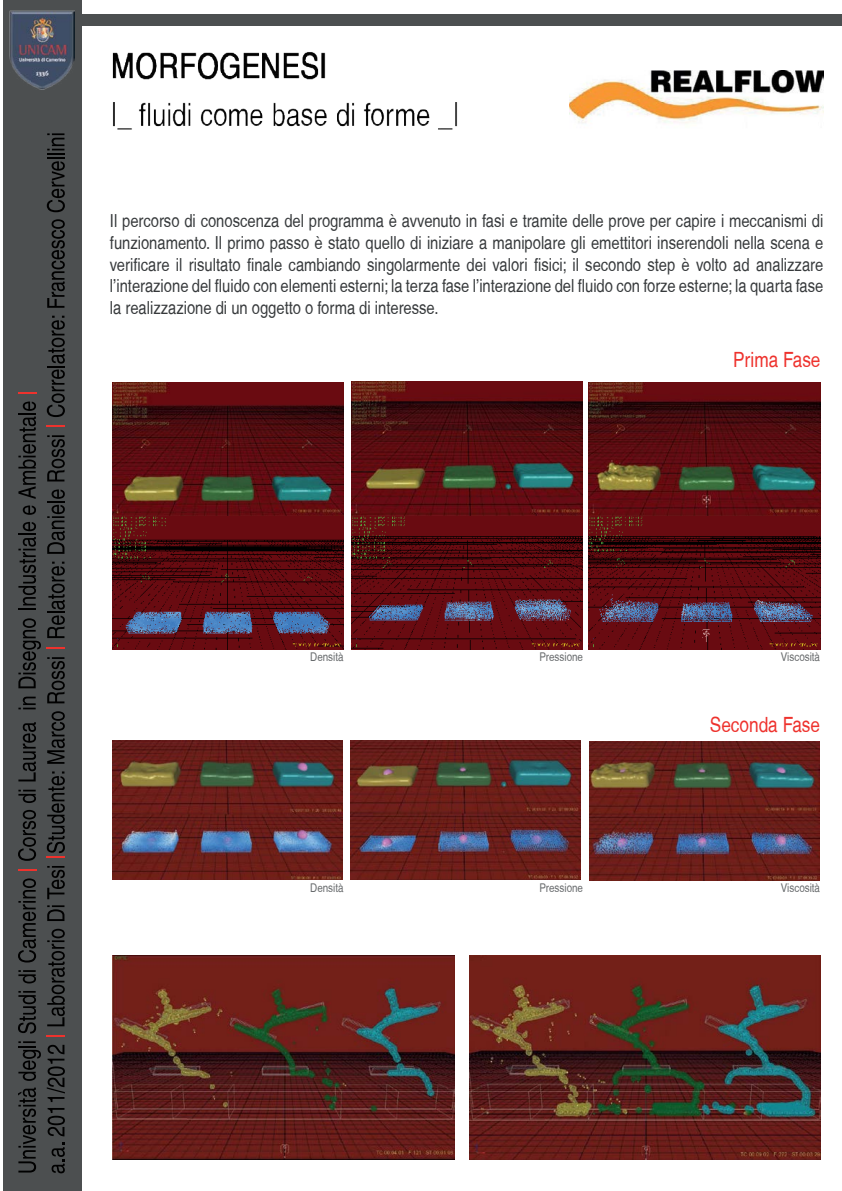
<style>
.page{position:relative;width:842px;height:1191px;background:#fff}
.page>*{position:absolute;margin:0;border:0;box-sizing:border-box;transform-origin:0 0}
.t1{font:condensed 21px "Helvetica";color:#ee322d}
.t2{font:condensed 18px/21.6px "Helvetica";color:#373a3c;text-align:justify}
.t3{font:condensed 12px "Helvetica";color:#676a6c}
</style>
<div class="page">
<div style="left:3px;top:0;width:79px;height:1191px;background:#4c4f50"></div>
<svg style="left:18px;top:1087px;width:18px;height:85px"></svg>
<svg style="left:18px;top:1041px;width:23px;height:39px"></svg>
<svg style="left:18px;top:991px;width:18px;height:42px"></svg>
<svg style="left:18px;top:970px;width:18px;height:13px"></svg>
<svg style="left:18px;top:878px;width:18px;height:84px"></svg>
<svg style="left:18px;top:869px;width:18px;height:1px"></svg>
<svg style="left:18px;top:810px;width:18px;height:51px"></svg>
<svg style="left:18px;top:789px;width:18px;height:14px"></svg>
<svg style="left:18px;top:722px;width:18px;height:59px"></svg>
<svg style="left:18px;top:696px;width:18px;height:13px"></svg>
<svg style="left:18px;top:618px;width:23px;height:70px"></svg>
<svg style="left:18px;top:522px;width:18px;height:88px"></svg>
<svg style="left:23px;top:505px;width:13px;height:10px"></svg>
<svg style="left:18px;top:401px;width:18px;height:98px"></svg>
<svg style="left:18px;top:392px;width:18px;height:1px"></svg>
<svg style="left:52px;top:1143px;width:13px;height:30px"></svg>
<svg style="left:48px;top:1108px;width:17px;height:28px"></svg>
<svg style="left:47px;top:1044px;width:18px;height:58px"></svg>
<svg style="left:47px;top:1035px;width:18px;height:1px"></svg>
<svg style="left:47px;top:928px;width:18px;height:98px"></svg>
<svg style="left:47px;top:905px;width:17px;height:16px"></svg>
<svg style="left:47px;top:866px;width:18px;height:33px"></svg>
<svg style="left:47px;top:771px;width:18px;height:86px"></svg>
<svg style="left:47px;top:711px;width:18px;height:53px"></svg>
<svg style="left:47px;top:657px;width:18px;height:46px"></svg>
<svg style="left:47px;top:647px;width:18px;height:1px"></svg>
<svg style="left:47px;top:561px;width:18px;height:77px"></svg>
<svg style="left:47px;top:489px;width:18px;height:65px"></svg>
<svg style="left:47px;top:435px;width:18px;height:46px"></svg>
<svg style="left:47px;top:425px;width:18px;height:2px"></svg>
<svg style="left:47px;top:316px;width:18px;height:101px"></svg>
<svg style="left:47px;top:219px;width:18px;height:89px"></svg>
<svg style="left:47px;top:133px;width:18px;height:79px"></svg>
<img style="left:10px;top:11px;width:64px;height:79px">
<div style="left:77px;top:14px;width:765px;height:11px;background:#4c4f50"></div>
<img style="left:112px;top:52px;width:346px;height:78px">
<img style="left:570px;top:70px;width:253px;height:54px">
<img style="left:112px;top:382px;width:232px;height:268px">
<img style="left:351px;top:382px;width:231px;height:268px">
<img style="left:588px;top:382px;width:232px;height:268px">
<img style="left:589px;top:741px;width:230px;height:139px">
<img style="left:351px;top:741px;width:230px;height:139px">
<img style="left:112px;top:741px;width:230px;height:139px">
<img style="left:469px;top:955px;width:351px;height:204px">
<img style="left:112px;top:955px;width:343px;height:204px">
<p class="t2" style="left:110px;top:210px;width:715px">Il percorso di conoscenza del programma è avvenuto in fasi e tramite delle prove per capire i meccanismi di funzionamento. Il primo passo è stato quello di iniziare a manipolare gli emettitori inserendoli nella scena e verificare il risultato finale cambiando singolarmente dei valori fisici; il secondo step è volto ad analizzare l’interazione del fluido con elementi esterni; la terza fase l’interazione del fluido con forze esterne; la quarta fase la realizzazione di un oggetto o forma di interesse.</p>
<p class="t1" style="left:733px;top:347px;width:89px">Prima Fase</p>
<p class="t3" style="left:310px;top:649px;width:35px">Densità</p>
<p class="t3" style="left:539px;top:649px;width:45px">Pressione</p>
<p class="t3" style="left:781px;top:649px;width:41px">Viscosità</p>
<p class="t1" style="left:710px;top:712px;width:112px">Seconda Fase</p>
<p class="t3" style="left:310px;top:880px;width:35px">Densità</p>
<p class="t3" style="left:539px;top:880px;width:45px">Pressione</p>
<p class="t3" style="left:781px;top:880px;width:41px">Viscosità</p>
</div>
